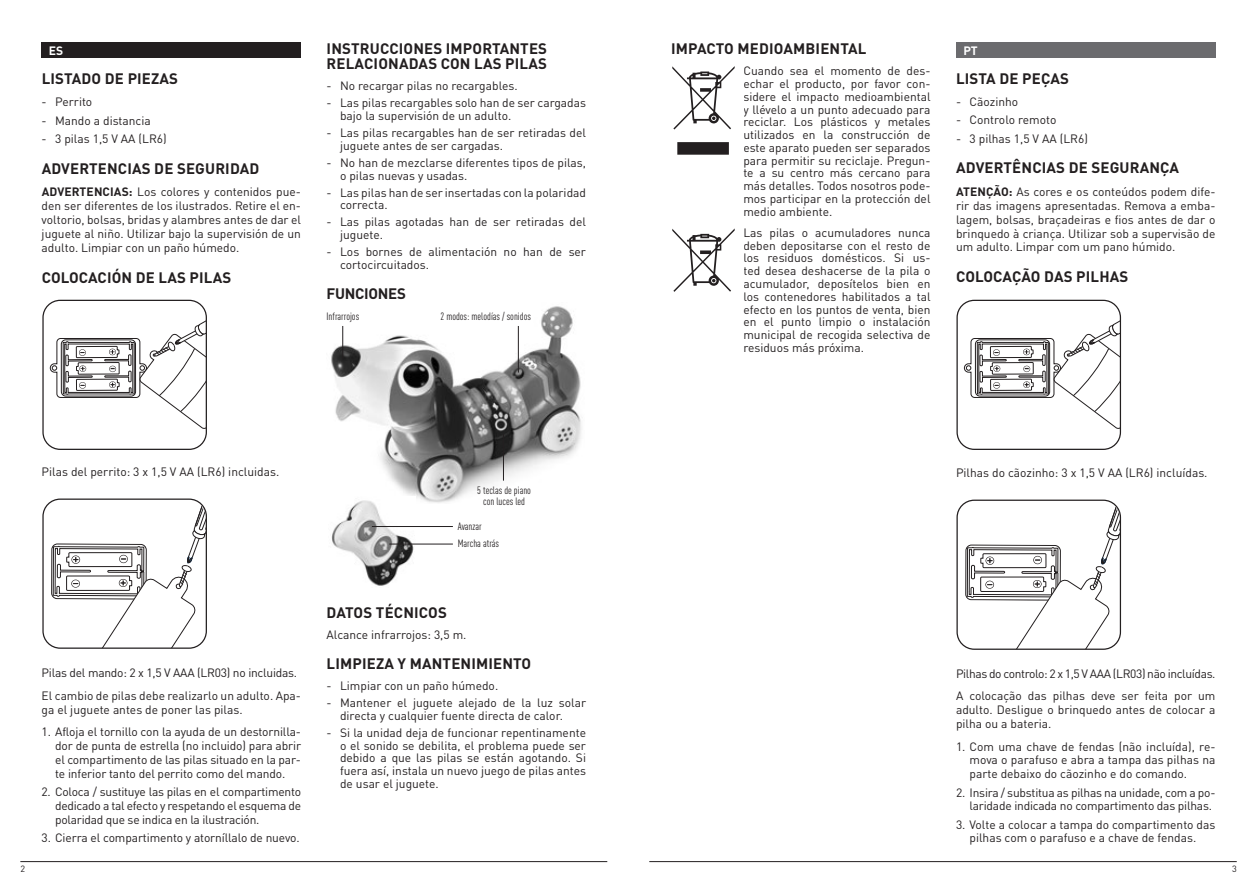
<style>
.page{position:relative;width:1258px;height:893px;background:#fff}
.page>*{position:absolute;margin:0;border:0;box-sizing:border-box;transform-origin:0 0}
.t1{font:700 15px/15px "DINOT";letter-spacing:.01em;color:#231f20}
.t2{font:700 15px "DINOT";letter-spacing:-.02em;color:#231f20}
.t3{font:12px/12.8px "DINOT";color:#231f20;text-align:justify}
.t4{font:12px "DINOT";letter-spacing:-.03em;color:#231f20}
.t5{font:12px "DINOT";letter-spacing:-.02em;color:#231f20}
.t6{font:700 12px "DINOT";color:#fff}
.t7{font:condensed 10.5px "DINOT";color:#231f20}
.t8{font:9px "DINOT";color:#231f20}
.s1{font-weight:700}
</style>
<div class="page">
<hr style="left:20px;top:861px;width:587px;height:1px;background:#231f20">
<hr style="left:649px;top:861px;width:587px;height:1px;background:#231f20">
<div style="left:42px;top:300px;width:165px;height:150px;border:1px solid #231f20;border-radius:17px"></div>
<svg style="left:49px;top:299px;width:157px;height:131px"></svg>
<div style="left:956px;top:300px;width:165px;height:150px;border:1px solid #231f20;border-radius:17px"></div>
<svg style="left:963px;top:299px;width:157px;height:131px"></svg>
<svg style="left:48px;top:500px;width:158px;height:148px"></svg>
<div style="left:42px;top:498px;width:165px;height:150px;border:1px solid #231f20;border-radius:17px"></div>
<svg style="left:962px;top:501px;width:158px;height:148px"></svg>
<div style="left:956px;top:499px;width:165px;height:150px;border:1px solid #231f20;border-radius:17px"></div>
<img style="left:331px;top:306px;width:251px;height:197px">
<div style="left:42px;top:43px;width:259px;height:15px;background:#231f20"></div>
<div style="left:956px;top:43px;width:259px;height:15px;background:#6b6b6e"></div>
<img style="left:331px;top:496px;width:84px;height:90px">
<hr style="left:342px;top:326px;width:1px;height:33px;background:#231f20">
<hr style="left:518px;top:326px;width:1px;height:46px;background:#231f20">
<hr style="left:389px;top:543px;width:64px;height:1px;background:#231f20">
<hr style="left:372px;top:526px;width:81px;height:1px;background:#231f20">
<hr style="left:503px;top:434px;width:1px;height:46px;background:#231f20">
<svg style="left:672px;top:66px;width:62px;height:89px"></svg>
<svg style="left:672px;top:228px;width:62px;height:64px"></svg>
<p class="t1" style="left:327px;top:41px;width:222px">INSTRUCCIONES IMPORTANTES<br>RELACIONADAS CON LAS PILAS</p>
<p class="t3" style="left:327px;top:79px;width:193px">- No recargar pilas no recargables.</p>
<p class="t3" style="left:340px;top:96px;width:247px;text-indent:-14px">- Las pilas recargables solo han de ser cargadas bajo la supervisión de un adulto.</p>
<p class="t3" style="left:340px;top:126px;width:247px;text-indent:-14px">- Las pilas recargables han de ser retiradas del juguete antes de ser cargadas.</p>
<p class="t3" style="left:340px;top:156px;width:247px;text-indent:-14px">- No han de mezclarse diferentes tipos de pilas, o pilas nuevas y usadas.</p>
<p class="t3" style="left:340px;top:186px;width:247px;text-indent:-14px">- Las pilas han de ser insertadas con la polaridad correcta.</p>
<p class="t3" style="left:340px;top:215px;width:247px;text-indent:-14px">- Las pilas agotadas han de ser retiradas del juguete.</p>
<p class="t3" style="left:340px;top:245px;width:247px;text-indent:-14px">- Los bornes de alimentación no han de ser cortocircuitados.</p>
<p class="t2" style="left:327px;top:283px;width:81px">FUNCIONES</p>
<p class="t1" style="left:671px;top:41px;width:197px">IMPACTO MEDIOAMBIENTAL</p>
<p class="t3" style="left:743px;top:64px;width:189px">Cuando sea el momento de des&shy;echar el producto, por favor con&shy;sidere el impacto medioambiental y llévelo a un punto adecuado para reciclar. Los plásticos y metales utilizados en la construcción de este aparato pueden ser separados para permitir su reciclaje. Pregun&shy;te a su centro más cercano para más detalles. Todos nosotros pode&shy;mos participar en la protección del medio ambiente.</p>
<p class="t3" style="left:743px;top:226px;width:189px">Las pilas o acumuladores nunca deben depositarse con el resto de los residuos domésticos. Si us&shy;ted desea deshacerse de la pila o acumulador, deposítelos bien en los contenedores habilitados a tal efecto en los puntos de venta, bien en el punto limpio o instalación municipal de recogida selectiva de residuos más próxima.</p>
<p class="t6" style="left:49px;top:43px;width:16px">ES</p>
<p class="t6" style="left:963px;top:43px;width:16px">PT</p>
<p class="t1" style="left:42px;top:70px;width:138px">LISTADO DE PIEZAS</p>
<p class="t3" style="left:42px;top:95px;width:52px">- Perrito</p>
<p class="t3" style="left:42px;top:114px;width:111px">- Mando a distancia</p>
<p class="t3" style="left:42px;top:132px;width:127px">- 3 pilas 1,5 V AA (LR6)</p>
<p class="t1" style="left:42px;top:160px;width:219px">ADVERTENCIAS DE SEGURIDAD</p>
<p class="t3" style="left:42px;top:185px;width:261px;line-height:14px"><span class="s1">ADVERTENCIAS:</span> Los colores y contenidos pue&shy;den ser diferentes de los ilustrados. Retire el en&shy;voltorio, bolsas, bridas y alambres antes de dar el juguete al niño. UtiIizar bajo la supervisión de un adulto. Limpiar con un paño húmedo.</p>
<p class="t1" style="left:42px;top:270px;width:191px">COLOCACIÓN DE LAS PILAS</p>
<p class="t1" style="left:956px;top:70px;width:114px">LISTA DE PEÇAS</p>
<p class="t3" style="left:956px;top:95px;width:64px">- Cãozinho</p>
<p class="t3" style="left:956px;top:113px;width:102px">- Controlo remoto</p>
<p class="t3" style="left:956px;top:132px;width:133px">- 3 pilhas 1,5 V AA (LR6)</p>
<p class="t1" style="left:956px;top:160px;width:224px">ADVERTÊNCIAS DE SEGURANÇA</p>
<p class="t3" style="left:956px;top:184px;width:261px;line-height:14px"><span class="s1">ATENÇÃO:</span> As cores e os conteúdos podem dife&shy;rir das imagens apresentadas. Remova a emba&shy;lagem, bolsas, braçadeiras e fios antes de dar o brinquedo à criança. Utilizar sob a supervisão de um adulto. Limpar com um pano húmido.</p>
<p class="t1" style="left:956px;top:269px;width:174px">COLOCAÇÃO DAS PILHAS</p>
<p class="t7" style="left:440px;top:310px;width:92px">2 modos: melodías / sonidos</p>
<p class="t7" style="left:327px;top:310px;width:34px">Infrarrojos</p>
<p class="t3" style="left:42px;top:465px;width:239px">Pilas del perrito: 3 x 1,5 V AA (LR6) incluidas.</p>
<p class="t5" style="left:42px;top:665px;width:257px">Pilas del mando: 2 x 1,5 V AAA (LR03) no incluidas.</p>
<p class="t3" style="left:42px;top:688px;width:261px;line-height:14px">El cambio de pilas debe realizarlo un adulto. Apa&shy;ga el juguete antes de poner las pilas.</p>
<p class="t3" style="left:55px;top:724px;width:247px;line-height:14px;text-indent:-14px">1. Afloja el tornillo con la ayuda de un destornilla&shy;dor de punta de estrella (no incluido) para abrir el compartimento de las pilas situado en la par&shy;te inferior tanto del perrito como del mando.</p>
<p class="t3" style="left:55px;top:784px;width:247px;line-height:14px;text-indent:-14px">2. Coloca / sustituye las pilas en el compartimento dedicado a tal efecto y respetando el esquema de polaridad que se indica en la ilustración.</p>
<p class="t3" style="left:42px;top:831px;width:259px">3. Cierra el compartimento y atorníllalo de nuevo.</p>
<p class="t7" style="left:477px;top:484px;width:55px">5 teclas de piano</p>
<p class="t7" style="left:483px;top:495px;width:43px">con luces led</p>
<p class="t7" style="left:458px;top:519px;width:25px">Avanzar</p>
<p class="t7" style="left:458px;top:537px;width:43px">Marcha atrás</p>
<p class="t1" style="left:327px;top:604px;width:122px">DATOS TÉCNICOS</p>
<p class="t3" style="left:327px;top:628px;width:141px">Alcance infrarrojos: 3,5 m.</p>
<p class="t1" style="left:327px;top:655px;width:206px">LIMPIEZA Y MANTENIMIENTO</p>
<p class="t3" style="left:327px;top:679px;width:173px">- Limpiar con un paño húmedo.</p>
<p class="t3" style="left:340px;top:696px;width:247px;text-indent:-14px">- Mantener el juguete alejado de la luz solar directa y cualquier fuente directa de calor.</p>
<p class="t3" style="left:340px;top:726px;width:247px;text-indent:-14px">- Si la unidad deja de funcionar repentinamente o el sonido se debilita, el problema puede ser debido a que las pilas se están agotando. Si fuera así, instala un nuevo juego de pilas antes de usar el juguete.</p>
<p class="t3" style="left:956px;top:466px;width:253px">Pilhas do cãozinho: 3 x 1,5 V AA (LR6) incluídas.</p>
<p class="t4" style="left:956px;top:666px;width:261px">Pilhas do controlo: 2 x 1,5 V AAA (LR03) não incluídas.</p>
<p class="t3" style="left:956px;top:688px;width:261px;line-height:14px">A colocação das pilhas deve ser feita por um adulto. Desligue o brinquedo antes de colocar a pilha ou a bateria.</p>
<p class="t3" style="left:969px;top:739px;width:247px;line-height:14px;text-indent:-14px">1. Com uma chave de fendas (não incluída), re&shy;mova o parafuso e abra a tampa das pilhas na parte debaixo do cãozinho e do comando.</p>
<p class="t3" style="left:956px;top:785px;width:261px;line-height:14px;text-align:right">2. Insira / substitua as pilhas na unidade, com a po&shy;laridade indicada no compartimento das pilhas.</p>
<p class="t3" style="left:956px;top:817px;width:261px;line-height:14px;text-align:center">3. Volte a colocar a tampa do compartimento das pilhas com o parafuso e a chave de fendas.</p>
<p class="t8" style="left:20px;top:862px;width:6px">2</p>
<p class="t8" style="left:1232px;top:862px;width:6px">3</p>
</div>
